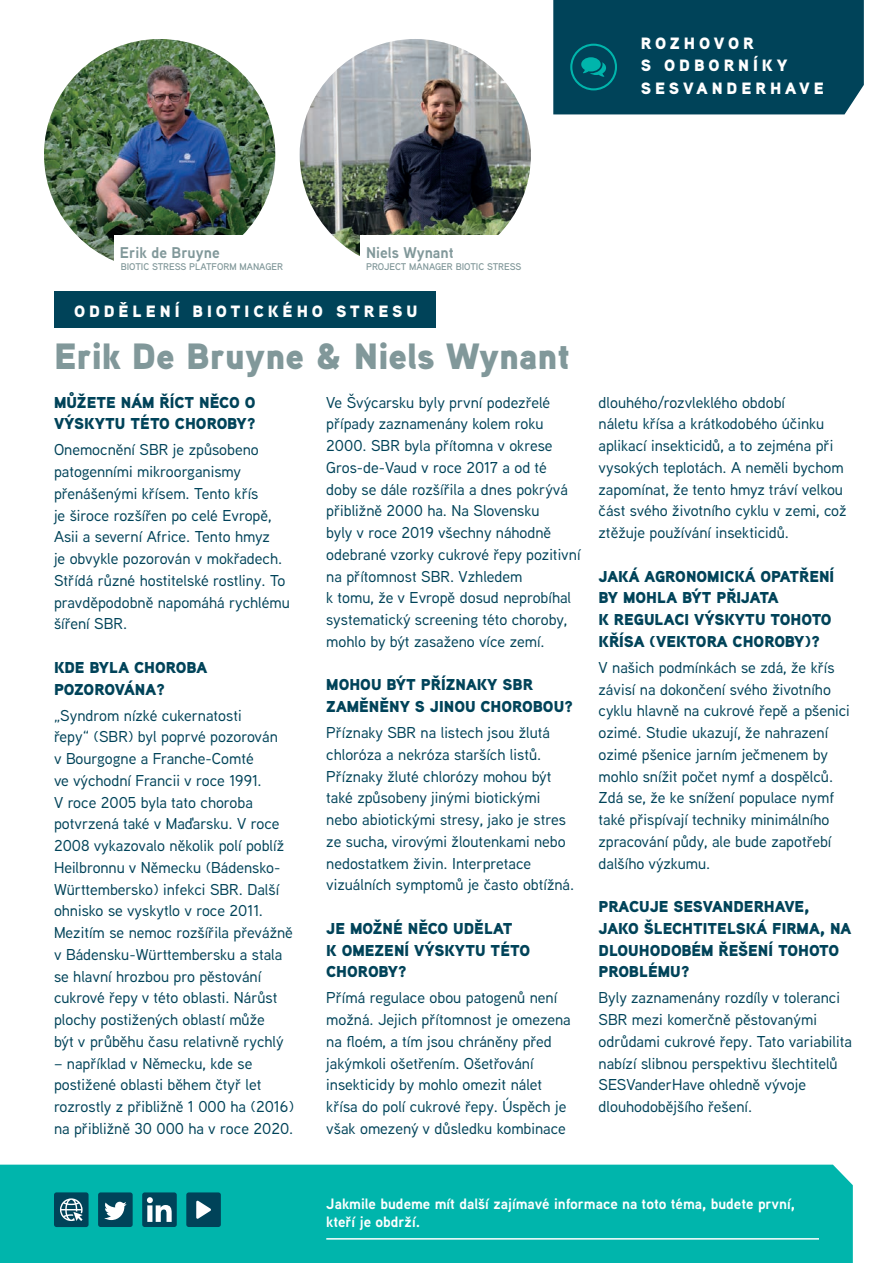
<style>
.page{position:relative;width:893px;height:1263px;background:#fff}
.page>*{position:absolute;margin:0;border:0;box-sizing:border-box;transform-origin:0 0}
.t1{font:900 36.6px "Aaux Next";color:#81989a}
.t2{font:900 16.35px/22.5px "Aaux Next";letter-spacing:.24em;color:#fff}
.t3{font:500 15.75px/21.8px "Aaux Next";color:#004359}
.t4{font:900 15.75px/21.8px "Aaux Next";color:#004359}
.t5{font:700 15.6px "Aaux Next";color:#81989a}
.t6{font:700 15px/18px "Aaux Next";color:#fff}
.t7{font:600 9.75px "Aaux Next";color:#81989a}
</style>
<div class="page">
<div style="left:0;top:1164px;width:853px;height:99px;background:#00b5ac"></div>
<div style="left:54px;top:291px;width:382px;height:37px;background:#004359"></div>
<img style="left:44px;top:39px;width:231px;height:231px;border-radius:116px">
<img style="left:300px;top:39px;width:231px;height:231px;border-radius:116px">
<div style="left:114px;top:235px;width:198px;height:55px;background:#fff"></div>
<div style="left:360px;top:235px;width:199px;height:55px;background:#fff"></div>
<div style="left:553px;top:0;width:311px;height:114px;background:#004359"></div>
<div style="left:98px;top:1192px;width:35px;height:35px;background:#004359;border-radius:3px"></div>
<svg style="left:104px;top:1202px;width:23px;height:18px"></svg>
<div style="left:54px;top:1192px;width:35px;height:35px;background:#004359;border-radius:3px"></div>
<svg style="left:60px;top:1198px;width:23px;height:23px"></svg>
<div style="left:142px;top:1192px;width:35px;height:35px;background:#004359;border-radius:3px"></div>
<svg style="left:147px;top:1197px;width:25px;height:25px"></svg>
<div style="left:186px;top:1192px;width:35px;height:35px;background:#004359;border-radius:3px"></div>
<svg style="left:196px;top:1200px;width:15px;height:19px"></svg>
<hr style="left:326px;top:1238px;width:493px;height:1px;background:#fff">
<p class="t2" style="left:641px;top:32px;width:185px">ROZHOVOR<br>S ODBORNÍKY<br>SESVANDERHAVE</p>
<p class="t5" style="left:120px;top:241px;width:101px">Erik de Bruyne</p>
<p class="t5" style="left:366px;top:241px;width:89px">Niels Wynant</p>
<p class="t7" style="left:121px;top:260px;width:164px">BIOTIC STRESS PLATFORM MANAGER</p>
<p class="t7" style="left:366px;top:260px;width:157px">PROJECT MANAGER BIOTIC STRESS</p>
<p class="t2" style="left:74px;top:299px;width:345px">ODDĚLENÍ BIOTICKÉHO STRESU</p>
<h1 class="t1" style="left:54px;top:330px;width:518px">Erik De Bruyne &amp; Niels Wynant</h1>
<p class="t4" style="left:54px;top:391px;width:203px">MŮŽETE NÁM ŘÍCT NĚCO O<br>VÝSKYTU TÉTO CHOROBY?</p>
<p class="t3" style="left:54px;top:438px;width:237px">Onemocnění SBR je způsobeno patogenními mikroorganismy přenášenými křísem. Tento křís<br>je široce rozšířen po celé Evropě,<br>Asii a severní Africe. Tento hmyz<br>je obvykle pozorován v mokřadech.<br>Střídá různé hostitelské rostliny. To pravděpodobně napomáhá rychlému šíření SBR.</p>
<p class="t4" style="left:54px;top:656px;width:155px">KDE BYLA CHOROBA<br>POZOROVÁNA?</p>
<p class="t3" style="left:54px;top:704px;width:240px">„Syndrom nízké cukernatosti<br>řepy“ (SBR) byl poprvé pozorován<br>v Bourgogne a Franche-Comté<br>ve východní Francii v roce 1991.<br>V roce 2005 byla tato choroba potvrzená také v Maďarsku. V roce<br>2008 vykazovalo několik polí poblíž<br>Heilbronnu v Německu (Bádensko-<br>Württembersko) infekci SBR. Další ohnisko se vyskytlo v roce 2011.<br>Mezitím se nemoc rozšířila převážně v Bádensku-Württembersku a stala se hlavní hrozbou pro pěstování cukrové řepy v této oblasti. Nárůst plochy postižených oblastí může<br>být v průběhu času relativně rychlý</p>
<p class="t3" style="left:54px;top:1052px;width:242px">– například v Německu, kde se postižené oblasti během čtyř let rozrostly z přibližně 1 000 ha (2016) na přibližně 30 000 ha v roce 2020.</p>
<p class="t3" style="left:326px;top:391px;width:256px">Ve Švýcarsku byly první podezřelé případy zaznamenány kolem roku 2000. SBR byla přítomna v okrese Gros-de-Vaud v roce 2017 a od té doby se dále rozšířila a dnes pokrývá přibližně 2000 ha. Na Slovensku<br>byly v roce 2019 všechny náhodně odebrané vzorky cukrové řepy pozitivní na přítomnost SBR. Vzhledem<br>k tomu, že v Evropě dosud neprobíhal systematický screening této choroby, mohlo by být zasaženo více zemí.</p>
<p class="t4" style="left:326px;top:674px;width:249px">MOHOU BÝT PŘÍZNAKY SBR<br>ZAMĚNĚNY S JINOU CHOROBOU?</p>
<p class="t3" style="left:326px;top:721px;width:249px">Příznaky SBR na listech jsou žlutá chloróza a nekróza starších listů.<br>Příznaky žluté chlorózy mohou být také způsobeny jinými biotickými nebo abiotickými stresy, jako je stres ze sucha, virovými žloutenkami nebo nedostatkem živin. Interpretace vizuálních symptomů je často obtížná.</p>
<p class="t4" style="left:326px;top:917px;width:205px">JE MOŽNÉ NĚCO UDĚLAT<br>K OMEZENÍ VÝSKYTU TÉTO<br>CHOROBY?</p>
<p class="t3" style="left:326px;top:986px;width:246px">Přímá regulace obou patogenů není možná. Jejich přítomnost je omezena na floém, a tím jsou chráněny před jakýmkoli ošetřením. Ošetřování insekticidy by mohlo omezit nálet křísa do polí cukrové řepy. Úspěch je však omezený v důsledku kombinace</p>
<p class="t3" style="left:599px;top:391px;width:249px">dlouhého/rozvleklého období<br>náletu křísa a krátkodobého účinku aplikací insekticidů, a to zejména při vysokých teplotách. A neměli bychom zapomínat, že tento hmyz tráví velkou část svého životního cyklu v zemi, což ztěžuje používání insekticidů.</p>
<p class="t4" style="left:599px;top:565px;width:237px">JAKÁ AGRONOMICKÁ OPATŘENÍ<br>BY MOHLA BÝT PŘIJATA<br>K REGULACI VÝSKYTU TOHOTO<br>KŘÍSA (VEKTORA CHOROBY)?</p>
<p class="t3" style="left:599px;top:656px;width:253px">V našich podmínkách se zdá, že křís závisí na dokončení svého životního cyklu hlavně na cukrové řepě a pšenici ozimé. Studie ukazují, že nahrazení ozimé pšenice jarním ječmenem by mohlo snížit počet nymf a dospělců.<br>Zdá se, že ke snížení populace nymf také přispívají techniky minimálního zpracování půdy, ale bude zapotřebí dalšího výzkumu.</p>
<p class="t4" style="left:599px;top:896px;width:254px">PRACUJE SESVANDERHAVE,<br>JAKO ŠLECHTITELSKÁ FIRMA, NA<br>DLOUHODOBÉM ŘEŠENÍ TOHOTO<br>PROBLÉMU?</p>
<p class="t3" style="left:599px;top:986px;width:255px">Byly zaznamenány rozdíly v toleranci SBR mezi komerčně pěstovanými odrůdami cukrové řepy. Tato variabilita nabízí slibnou perspektivu šlechtitelů SESVanderHave ohledně vývoje dlouhodobějšího řešení.</p>
<p class="t6" style="left:326px;top:1194px;width:470px">Jakmile budeme mít další zajímavé informace na toto téma, budete první, kteří je obdrží.</p>
</div>
